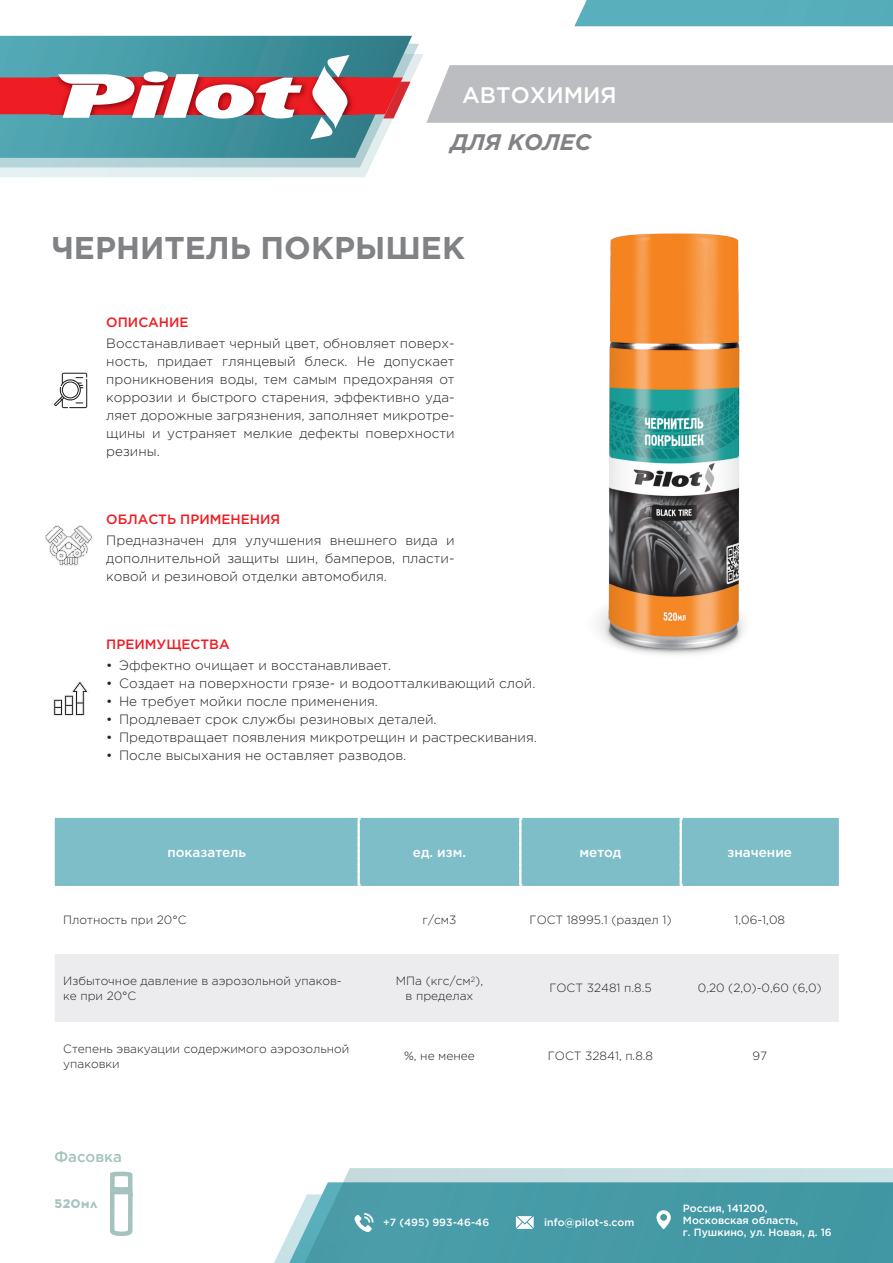
<style>
.page{position:relative;width:893px;height:1263px;background:#fff}
.page>*{position:absolute;margin:0;border:0;box-sizing:border-box;transform-origin:0 0}
.t1{font:700 31.5px "Gotham Pro";color:#808285}
.t2{font:500 22.5px "Gotham Pro";color:#fff}
.t3{font:italic 700 22.5px "Gotham Pro";color:#808285}
.t4{font:500 15px "Gotham Pro";color:#a5c3be}
.t5{font:300 13.5px/18px "Gotham Pro";color:#231f20;text-align:justify}
.t6{font:500 13.5px "Gotham Pro";color:#ee1d23}
.t7{font:500 13.5px "Gotham Pro";color:#fff}
.t8{font:800 12.75px "Acrom";color:#a7c4c0}
.t9{font:300 12px/14.4px "Gotham Pro";color:#231f20}
.t10{font:500 10.5px/12px "Gotham Pro";color:#fff}
</style>
<div class="page">
<div style="left:574px;top:0;width:319px;height:26px;background:#59b0bc"></div>
<div style="left:343px;top:1168px;width:550px;height:14px;background:#c8dfe2"></div>
<div style="left:322px;top:1182px;width:571px;height:81px;background:#459aa6"></div>
<svg style="left:656px;top:1210px;width:15px;height:19px"></svg>
<svg style="left:274px;top:1194px;width:100px;height:69px"></svg>
<svg style="left:516px;top:1216px;width:18px;height:13px"></svg>
<img style="left:598px;top:233px;width:146px;height:422px">
<svg style="left:0;top:54px;width:424px;height:123px"></svg>
<svg style="left:0;top:36px;width:412px;height:122px;background:#4d9ba6"></svg>
<svg style="left:0;top:55px;width:411px;height:84px"></svg>
<svg style="left:54px;top:373px;width:33px;height:35px"></svg>
<svg style="left:45px;top:525px;width:48px;height:41px"></svg>
<svg style="left:53px;top:681px;width:36px;height:35px"></svg>
<div style="left:426px;top:65px;width:467px;height:58px;background:#bcbdc0"></div>
<div style="left:55px;top:818px;width:784px;height:68px;background:#7ebec9"></div>
<div style="left:55px;top:954px;width:784px;height:68px;background:#ececee"></div>
<hr style="left:358px;top:819px;width:2px;height:66px;background:#fff">
<hr style="left:519px;top:819px;width:2px;height:66px;background:#fff">
<hr style="left:680px;top:819px;width:2px;height:66px;background:#fff">
<svg style="left:358px;top:818px;width:2px;height:60px"></svg>
<svg style="left:519px;top:818px;width:2px;height:60px"></svg>
<svg style="left:680px;top:818px;width:2px;height:59px"></svg>
<svg style="left:110px;top:1171px;width:23px;height:65px"></svg>
<p class="t2" style="left:462px;top:82px;width:156px">АВТОХИМИЯ</p>
<p class="t3" style="left:450px;top:129px;width:142px">ДЛЯ КОЛЕС</p>
<p class="t1" style="left:51px;top:229px;width:415px">ЧЕРНИТЕЛЬ ПОКРЫШЕК</p>
<p class="t6" style="left:106px;top:314px;width:84px">ОПИСАНИЕ</p>
<p class="t5" style="left:106px;top:334px;width:350px">Восстанавливает черный цвет, обновляет поверх&shy;ность, придает глянцевый блеск. Не допускает проникновения воды, тем самым предохраняя от коррозии и быстрого старения, эффективно уда&shy;ляет дорожные загрязнения, заполняет микротре&shy;щины и устраняет мелкие дефекты поверхности резины.</p>
<p class="t6" style="left:106px;top:511px;width:175px">ОБЛАСТЬ ПРИМЕНЕНИЯ</p>
<p class="t5" style="left:106px;top:531px;width:350px">Предназначен для улучшения внешнего вида и дополнительной защиты шин, бамперов, пласти&shy;ковой и резиновой отделки автомобиля.</p>
<p class="t6" style="left:106px;top:636px;width:125px">ПРЕИМУЩЕСТВА</p>
<p class="t5" style="left:106px;top:656px;width:287px">• Эффектно очищает и восстанавливает.</p>
<p class="t5" style="left:106px;top:674px;width:431px">• Создает на поверхности грязе- и водоотталкивающий слой.</p>
<p class="t5" style="left:106px;top:692px;width:273px">• Не требует мойки после применения.</p>
<p class="t5" style="left:106px;top:710px;width:332px">• Продлевает срок службы резиновых деталей.</p>
<p class="t5" style="left:106px;top:728px;width:432px">• Предотвращает появления микротрещин и растрескивания.</p>
<p class="t5" style="left:106px;top:746px;width:302px">• После высыхания не оставляет разводов.</p>
<p class="t7" style="left:167px;top:844px;width:80px">показатель</p>
<p class="t7" style="left:413px;top:844px;width:55px">ед. изм.</p>
<p class="t7" style="left:580px;top:844px;width:43px">метод</p>
<p class="t7" style="left:728px;top:844px;width:66px">значение</p>
<p class="t9" style="left:63px;top:913px;width:125px">Плотность при 20°C</p>
<p class="t9" style="left:423px;top:913px;width:35px">г/см3</p>
<p class="t9" style="left:530px;top:913px;width:143px">ГОСТ 18995.1 (раздел 1)</p>
<p class="t9" style="left:734px;top:913px;width:52px">1,06-1,08</p>
<p class="t9" style="left:63px;top:974px;width:280px">Избыточное давление в аэрозольной упаков&shy;ке при 20°C</p>
<p class="t9" style="left:396px;top:974px;width:89px;text-align:center">МПа (кгс/см<sup>2</sup>), в пределах</p>
<p class="t9" style="left:549px;top:981px;width:104px">ГОСТ 32481 п.8.5</p>
<p class="t9" style="left:698px;top:981px;width:125px">0,20 (2,0)-0,60 (6,0)</p>
<p class="t9" style="left:63px;top:1042px;width:288px">Степень эвакуации содержимого аэрозольной упаковки</p>
<p class="t9" style="left:404px;top:1049px;width:72px">%, не менее</p>
<p class="t9" style="left:548px;top:1049px;width:107px">ГОСТ 32841, п.8.8</p>
<p class="t9" style="left:752px;top:1049px;width:16px">97</p>
<p class="t4" style="left:54px;top:1148px;width:69px">Фасовка</p>
<p class="t8" style="left:54px;top:1194px;width:45px">520мл</p>
<p class="t10" style="left:383px;top:1216px;width:108px">+7 (495) 993-46-46</p>
<p class="t10" style="left:544px;top:1216px;width:92px">info@pilot-s.com</p>
<p class="t10" style="left:683px;top:1201px;width:150px">Россия, 141200,<br>Московская область,<br>г. Пушкино, ул. Новая, д. 16</p>
</div>
